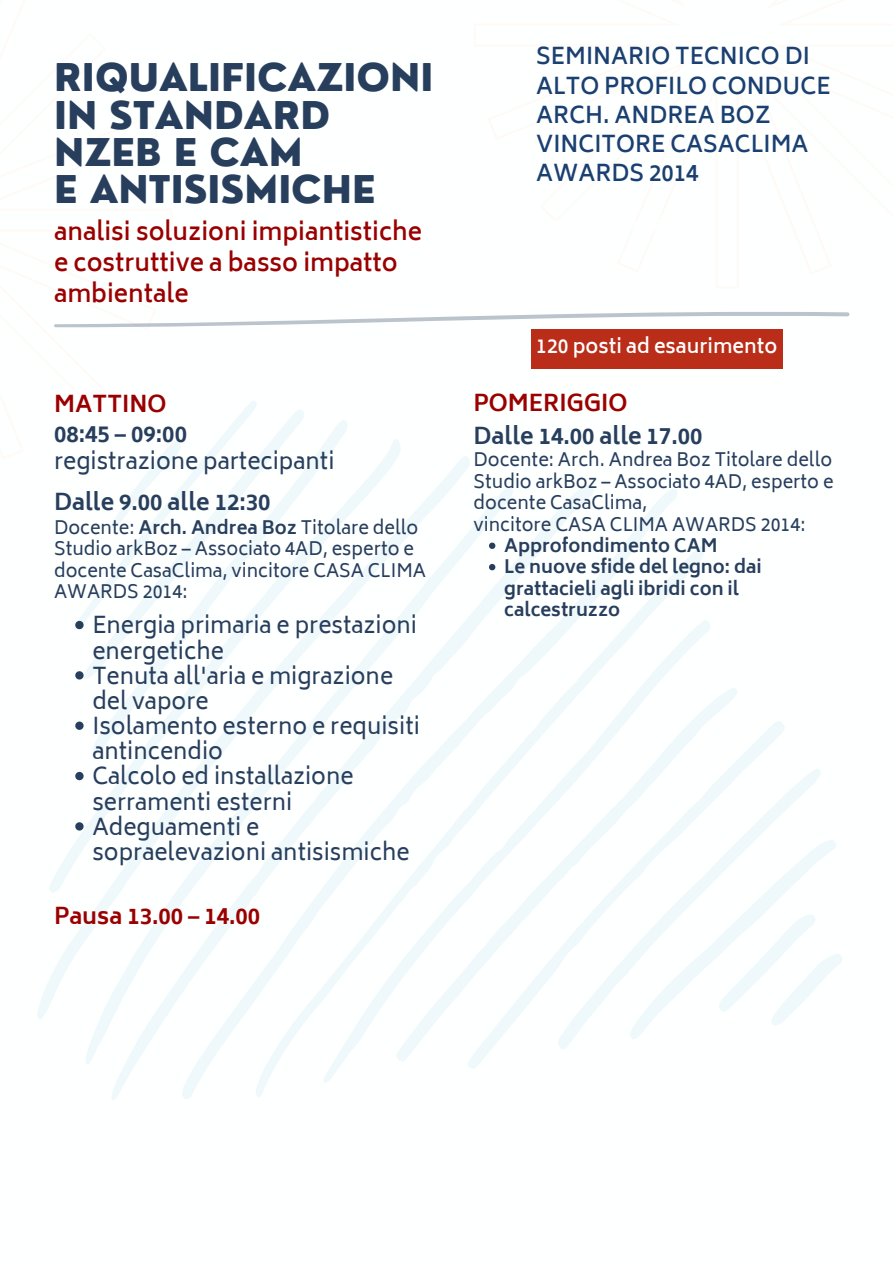
<style>
.page{position:relative;width:893px;height:1263px;background:#fff}
.page>*{position:absolute;margin:0;border:0;box-sizing:border-box;transform-origin:0 0}
.t1{font:800 37.28px/37.1px "Nourd";color:#273e5d}
.t2{font:600 24px/30.9px "Biryani";color:#9b0000}
.t3{font:22.5px/25.2px "Biryani";color:#273e5d}
.t4{font:600 22.5px/29.2px "Biryani";color:#1a3f71}
.t5{font:700 22.5px "Biryani";color:#273e5d}
.t6{font:700 22.5px "Biryani";color:#9b0000}
.t7{font:600 19.5px "Biryani";color:#fff}
.t8{font:18px/21.5px "Biryani";color:#273e5d}
.t9{font:700 18px/21.4px "Biryani";color:#273e5d}
.s1{font-weight:700}
</style>
<div class="page">
<svg style="left:54px;top:312px;width:795px;height:15px"></svg>
<svg style="left:112px;top:485px;width:482px;height:615px"></svg>
<svg style="left:37px;top:456px;width:433px;height:563px"></svg>
<svg style="left:86px;top:487px;width:427px;height:577px"></svg>
<svg style="left:256px;top:546px;width:449px;height:551px"></svg>
<svg style="left:323px;top:619px;width:387px;height:464px"></svg>
<svg style="left:395px;top:686px;width:342px;height:376px"></svg>
<svg style="left:49px;top:439px;width:352px;height:453px"></svg>
<svg style="left:467px;top:720px;width:318px;height:349px"></svg>
<svg style="left:557px;top:768px;width:264px;height:281px"></svg>
<svg style="left:92px;top:420px;width:256px;height:333px"></svg>
<svg style="left:83px;top:409px;width:221px;height:271px"></svg>
<svg style="left:629px;top:840px;width:213px;height:199px"></svg>
<svg style="left:75px;top:401px;width:182px;height:228px"></svg>
<svg style="left:75px;top:671px;width:9px;height:8px"></svg>
<svg style="left:75px;top:721px;width:9px;height:9px"></svg>
<svg style="left:75px;top:772px;width:9px;height:8px"></svg>
<svg style="left:75px;top:822px;width:9px;height:8px"></svg>
<svg style="left:489px;top:543px;width:6px;height:6px"></svg>
<svg style="left:489px;top:564px;width:6px;height:6px"></svg>
<div style="left:531px;top:329px;width:251px;height:40px;background:#ba2d18"></div>
<p class="t1" style="left:54px;top:59px;width:381px">RIQUALIFICAZIONI<br>IN STANDARD<br>NZEB E CAM<br>E ANTISISMICHE</p>
<p class="t2" style="left:54px;top:216px;width:369px">analisi soluzioni impiantistiche e costruttive a basso impatto ambientale</p>
<h5 class="t6" style="left:54px;top:391px;width:114px">MATTINO</h5>
<h1 class="t3" style="left:54px;top:421px;width:282px;line-height:27px"><span class="s1">08:45 – 09:00 </span>registrazione partecipanti</h1>
<h3 class="t5" style="left:54px;top:489px;width:218px">Dalle 9.00 alle 12:30</h3>
<h3 class="t8" style="left:54px;top:517px;width:366px">Docente: <span class="s1">Arch. Andrea Boz</span> Titolare dello</h3>
<p class="t8" style="left:54px;top:538px;width:373px">Studio arkBoz – Associato 4AD, esperto e docente CasaClima, vincitore CASA CLIMA<br>AWARDS 2014:</p>
<p class="t3" style="left:92px;top:613px;width:326px">Energia primaria e prestazioni energetiche</p>
<h5 class="t3" style="left:92px;top:663px;width:302px">Tenuta all'aria e migrazione del vapore</h5>
<h2 class="t3" style="left:92px;top:714px;width:329px">Isolamento esterno e requisiti antincendio</h2>
<h4 class="t3" style="left:92px;top:764px;width:263px">Calcolo ed installazione serramenti esterni</h4>
<p class="t3" style="left:92px;top:814px;width:319px">Adeguamenti e sopraelevazioni antisismiche</p>
<h4 class="t6" style="left:54px;top:903px;width:208px">Pausa 13.00 – 14.00</h4>
<h2 class="t4" style="left:536px;top:42px;width:296px">SEMINARIO TECNICO DI<br>ALTO PROFILO CONDUCE<br>ARCH. ANDREA BOZ<br>VINCITORE CASACLIMA<br>AWARDS 2014</h2>
<h3 class="t7" style="left:536px;top:335px;width:242px">120 posti ad esaurimento</h3>
<p class="t6" style="left:473px;top:390px;width:155px">POMERIGGIO</p>
<p class="t5" style="left:473px;top:423px;width:230px">Dalle 14.00 alle 17.00</p>
<p class="t8" style="left:473px;top:449px;width:361px;text-align:justify">Docente: Arch. Andrea Boz Titolare dello Studio arkBoz – Associato 4AD, esperto e docente CasaClima,</p>
<p class="t8" style="left:473px;top:514px;width:333px">vincitore CASA CLIMA AWARDS 2014:</p>
<p class="t9" style="left:504px;top:535px;width:215px">Approfondimento CAM</p>
<p class="t9" style="left:504px;top:556px;width:259px">Le nuove sfide del legno: dai grattacieli agli ibridi con il calcestruzzo</p>
</div>
